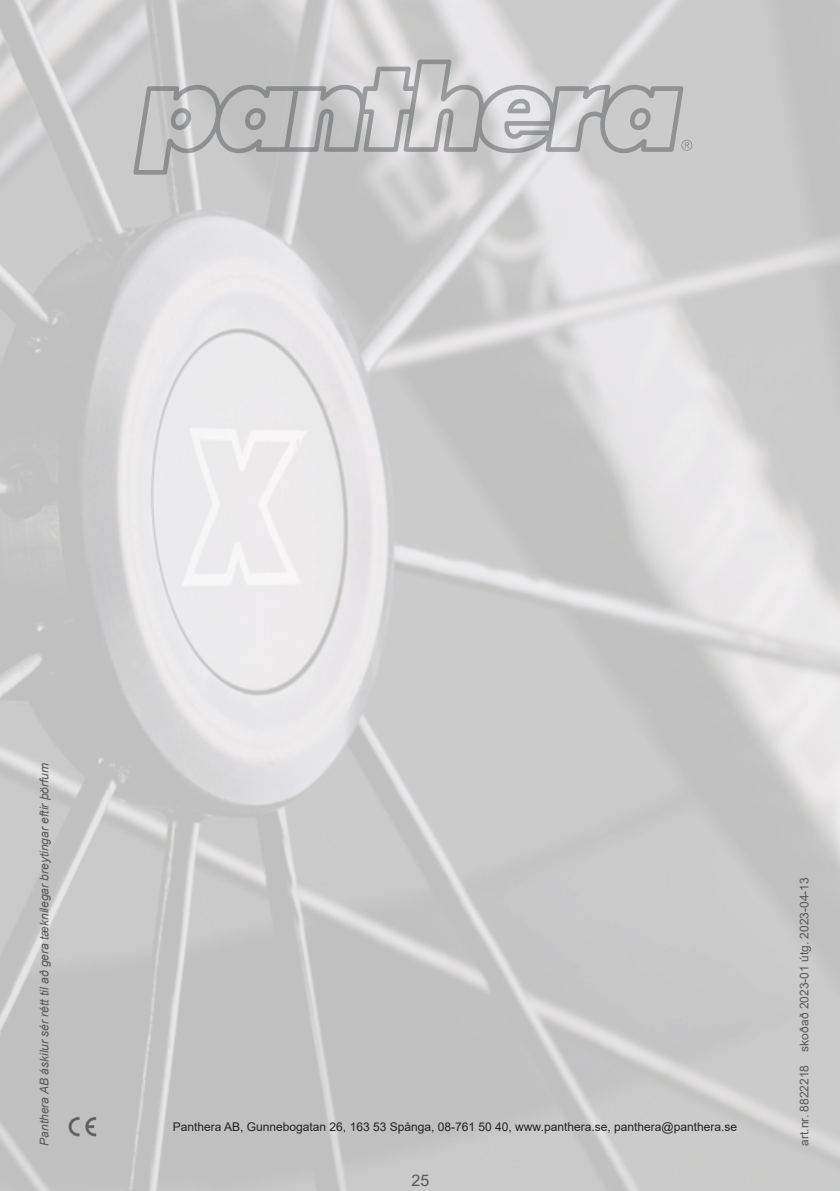
<style>
.page{position:relative;width:840px;height:1191px;background:#fff}
.page>*{position:absolute;margin:0;border:0;box-sizing:border-box;transform-origin:0 0}
.t1{font:16px "Arial";color:#57585a}
.t2{font:12px "Arial";color:#231f20}
.t3{font:italic 12px "Arial";color:#57585a}
.t4{font:12px "Arial";color:#57585a}
</style>
<div class="page">
<img style="left:0;top:0;width:839px;height:1191px">
<svg style="left:133px;top:60px;width:550px;height:115px;background:#c4c4c4"></svg>
<svg style="left:681px;top:140px;width:11px;height:11px"></svg>
<img style="left:65px;top:1114px;width:38px;height:26px">
<p class="t3" style="left:36px;top:1145px;width:384px;rotate:-90deg">Panthera AB áskilur sér rétt til að gera tæknilegar breytingar eftir þörfum</p>
<p class="t2" style="left:172px;top:1119px;width:565px">Panthera AB, Gunnebogatan 26, 163 53 Spånga, 08-761 50 40, www.panthera.se, panthera@panthera.se</p>
<h1 class="t1" style="left:411px;top:1169px;width:19px">25</h1>
<p class="t4" style="left:795px;top:1145px;width:270px;rotate:-90deg">art.nr. 8822218 skoðað 2023-01 útg. 2023-04-13</p>
</div>
